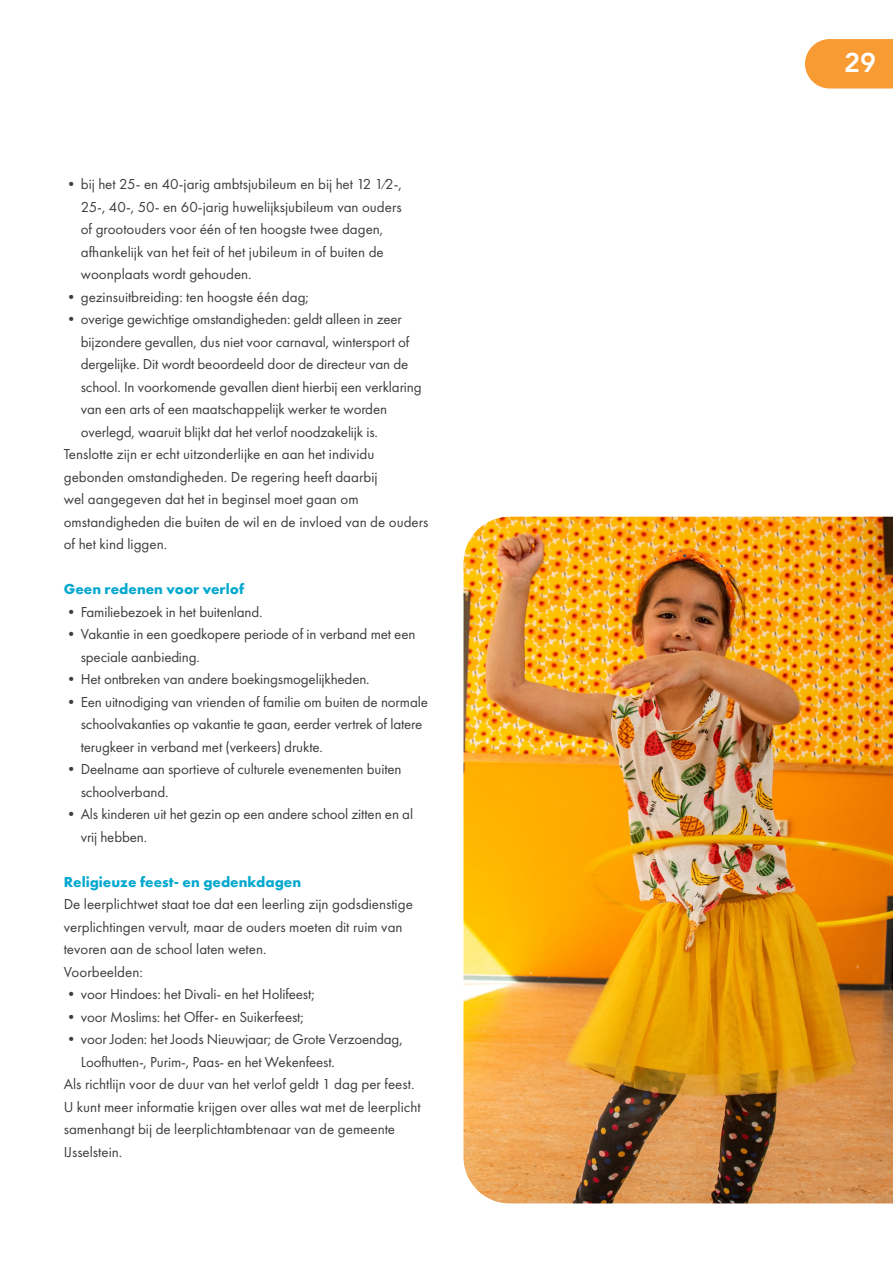
<style>
.page{position:relative;width:893px;height:1263px;background:#fff}
.page>*{position:absolute;margin:0;border:0;box-sizing:border-box;transform-origin:0 0}
.t1{font:800 27px "Avenir";color:#fff}
.Platte_tekst{font:15px/22.5px "Futura PT";letter-spacing:-.01em;color:#3e3e3f}
.Platte_tekst-2{font:700 15px "Futura PT";color:#05a8ce}
</style>
<div class="page">
<svg style="left:805px;top:39px;width:88px;height:49px;background:#f8a13f"></svg>
<img style="left:463px;top:517px;width:430px;height:686px">
<p class="Platte_tekst" style="left:81px;top:173px;width:323px;text-indent:-17px">•bij het 25- en 40-jarig ambtsjubileum en bij het 12 1⁄2-, 25-, 40-, 50- en 60-jarig huwelijksjubileum van ouders of grootouders voor één of ten hoogste twee dagen, afhankelijk van het feit of het jubileum in of buiten de woonplaats wordt gehouden.</p>
<p class="Platte_tekst" style="left:64px;top:285px;width:247px">•gezinsuitbreiding: ten hoogste één dag;</p>
<p class="Platte_tekst" style="left:81px;top:308px;width:342px;text-indent:-17px">•overige gewichtige omstandigheden: geldt alleen in zeer bijzondere gevallen, dus niet voor carnaval, wintersport of dergelijke. Dit wordt beoordeeld door de directeur van de school. In voorkomende gevallen dient hierbij een verklaring van een arts of een maatschappelijk werker te worden overlegd, waaruit blijkt dat het verlof noodzakelijk is.</p>
<p class="Platte_tekst" style="left:64px;top:443px;width:366px">Tenslotte zijn er echt uitzonderlijke en aan het individu gebonden omstandigheden. De regering heeft daarbij<br>wel aangegeven dat het in beginsel moet gaan om omstandigheden die buiten de wil en de invloed van de ouders of het kind liggen.</p>
<p class="Platte_tekst-2" style="left:64px;top:579px;width:182px">Geen redenen voor verlof</p>
<p class="Platte_tekst" style="left:64px;top:600px;width:200px">•Familiebezoek in het buitenland.</p>
<p class="Platte_tekst" style="left:81px;top:623px;width:336px;text-indent:-17px">•Vakantie in een goedkopere periode of in verband met een speciale aanbieding.</p>
<p class="Platte_tekst" style="left:64px;top:668px;width:307px">•Het ontbreken van andere boekingsmogelijkheden.</p>
<p class="Platte_tekst" style="left:81px;top:690px;width:349px;text-indent:-17px">•Een uitnodiging van vrienden of familie om buiten de normale schoolvakanties op vakantie te gaan, eerder vertrek of latere terugkeer in verband met (verkeers) drukte.</p>
<p class="Platte_tekst" style="left:81px;top:758px;width:322px;text-indent:-17px">•Deelname aan sportieve of culturele evenementen buiten schoolverband.</p>
<p class="Platte_tekst" style="left:81px;top:803px;width:334px;text-indent:-17px">•Als kinderen uit het gezin op een andere school zitten en al vrij hebben.</p>
<p class="Platte_tekst-2" style="left:64px;top:872px;width:239px">Religieuze feest- en gedenkdagen</p>
<p class="Platte_tekst" style="left:64px;top:893px;width:351px">De leerplichtwet staat toe dat een leerling zijn godsdienstige verplichtingen vervult, maar de ouders moeten dit ruim van tevoren aan de school laten weten.</p>
<p class="Platte_tekst" style="left:64px;top:960px;width:81px">Voorbeelden:</p>
<p class="Platte_tekst" style="left:64px;top:983px;width:253px">•voor Hindoes: het Divali- en het Holifeest;</p>
<p class="Platte_tekst" style="left:64px;top:1005px;width:242px">•voor Moslims: het Offer- en Suikerfeest;</p>
<p class="Platte_tekst" style="left:81px;top:1028px;width:323px;text-indent:-17px">•voor Joden: het Joods Nieuwjaar; de Grote Verzoendag,<br>Loofhutten-, Purim-, Paas- en het Wekenfeest.</p>
<p class="Platte_tekst" style="left:64px;top:1073px;width:358px">Als richtlijn voor de duur van het verlof geldt 1 dag per feest.<br>U kunt meer informatie krijgen over alles wat met de leerplicht samenhangt bij de leerplichtambtenaar van de gemeente IJsselstein.</p>
<h1 class="t1" style="left:844px;top:42px;width:33px">29</h1>
</div>
